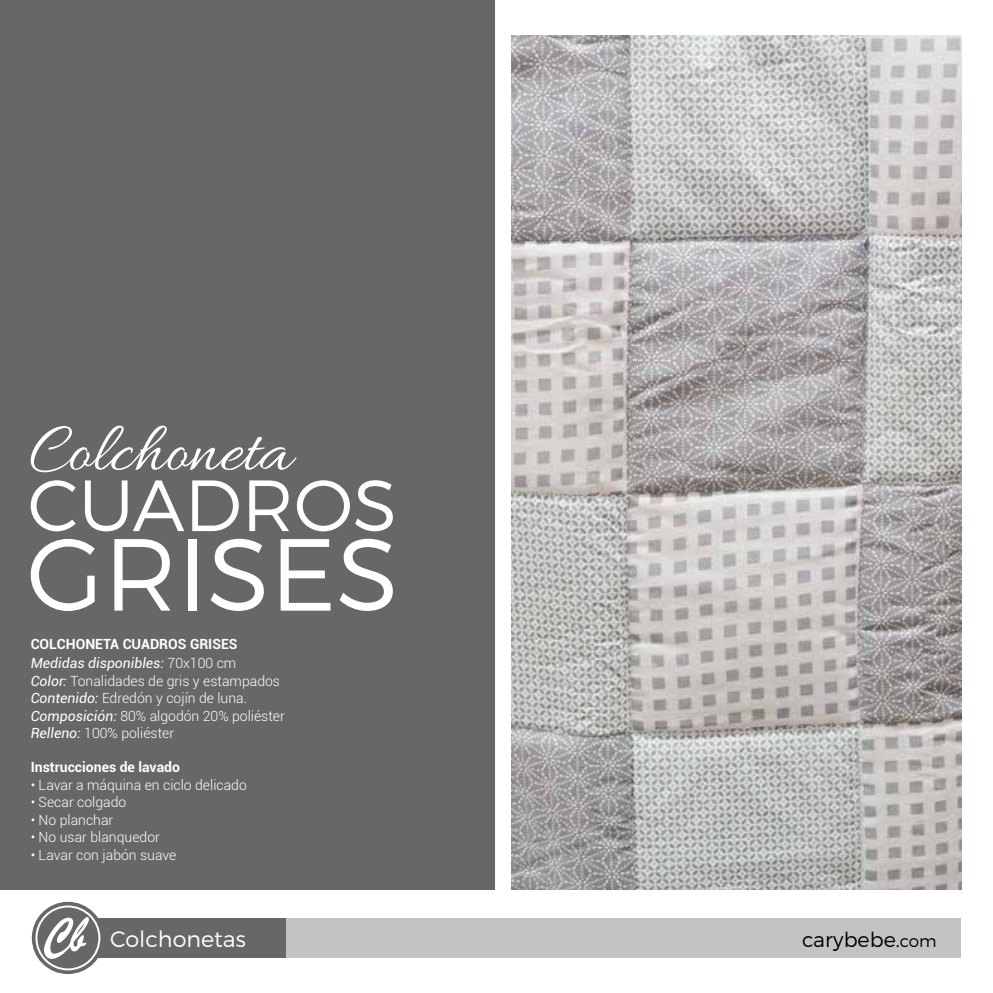
<style>
.page{position:relative;width:993px;height:993px;background:#fff}
.page>*{position:absolute;margin:0;border:0;box-sizing:border-box;transform-origin:0 0}
.t1{font:300 22.22px "Montserrat";color:#fff}
.t2{font:300 20.65px "Montserrat";color:#000}
.t3{font:300 14px/17.5px "Roboto";color:#fff}
.t4{font:700 14px "Roboto";color:#fff}
.s1{font-weight:400;font-style:italic}
.s2{font-size:16.8px}
</style>
<div class="page">
<img style="left:511px;top:35px;width:449px;height:853px">
<div style="left:0;top:0;width:494px;height:888px;background:#676767"></div>
<div style="left:285px;top:917px;width:675px;height:40px;background:#c2c3c5"></div>
<div style="left:68px;top:917px;width:217px;height:40px;background:#676767"></div>
<svg style="left:32px;top:901px;width:72px;height:72px"></svg>
<svg style="left:35px;top:905px;width:65px;height:65px"></svg>
<svg style="left:31px;top:480px;width:45px;height:51px"></svg>
<svg style="left:85px;top:480px;width:42px;height:51px"></svg>
<svg style="left:133px;top:480px;width:51px;height:51px"></svg>
<svg style="left:192px;top:480px;width:47px;height:51px"></svg>
<svg style="left:249px;top:480px;width:40px;height:51px"></svg>
<svg style="left:297px;top:480px;width:96px;height:51px"></svg>
<svg style="left:31px;top:538px;width:64px;height:73px"></svg>
<svg style="left:114px;top:539px;width:56px;height:71px"></svg>
<div style="left:188px;top:539px;width:8px;height:71px;background:#fff"></div>
<svg style="left:210px;top:538px;width:54px;height:72px"></svg>
<svg style="left:280px;top:539px;width:50px;height:71px"></svg>
<svg style="left:339px;top:538px;width:54px;height:72px"></svg>
<svg style="left:31px;top:425px;width:265px;height:47px"></svg>
<p class="t4" style="left:31px;top:634px;width:208px">COLCHONETA CUADROS GRISES</p>
<p class="t3" style="left:31px;top:653px;width:256px"><span class="s1">Medidas disponibles:</span> 70x100 cm<br><span class="s1">Color:</span> Tonalidades de gris y estampados <span class="s1">Contenido:</span> Edredón y cojín de luna.<br><span class="s1">Composición:</span> 80% algodón 20% poliéster <span class="s1">Relleno:</span> 100% poliéster</p>
<p class="t3" style="left:31px;top:775px;width:217px">• Lavar a máquina en ciclo delicado</p>
<p class="t3" style="left:31px;top:792px;width:97px">• Secar colgado</p>
<p class="t3" style="left:31px;top:810px;width:84px">• No planchar</p>
<p class="t3" style="left:31px;top:827px;width:131px">• No usar blanquedor</p>
<p class="t3" style="left:31px;top:845px;width:147px">• Lavar con jabón suave</p>
<p class="t4" style="left:31px;top:756px;width:151px">Instrucciones de lavado</p>
<h1 class="t1" style="left:110px;top:925px;width:137px">Colchonetas</h1>
<h2 class="t2" style="left:801px;top:926px;width:136px">carybebe.<span class="s2">com</span></h2>
</div>
